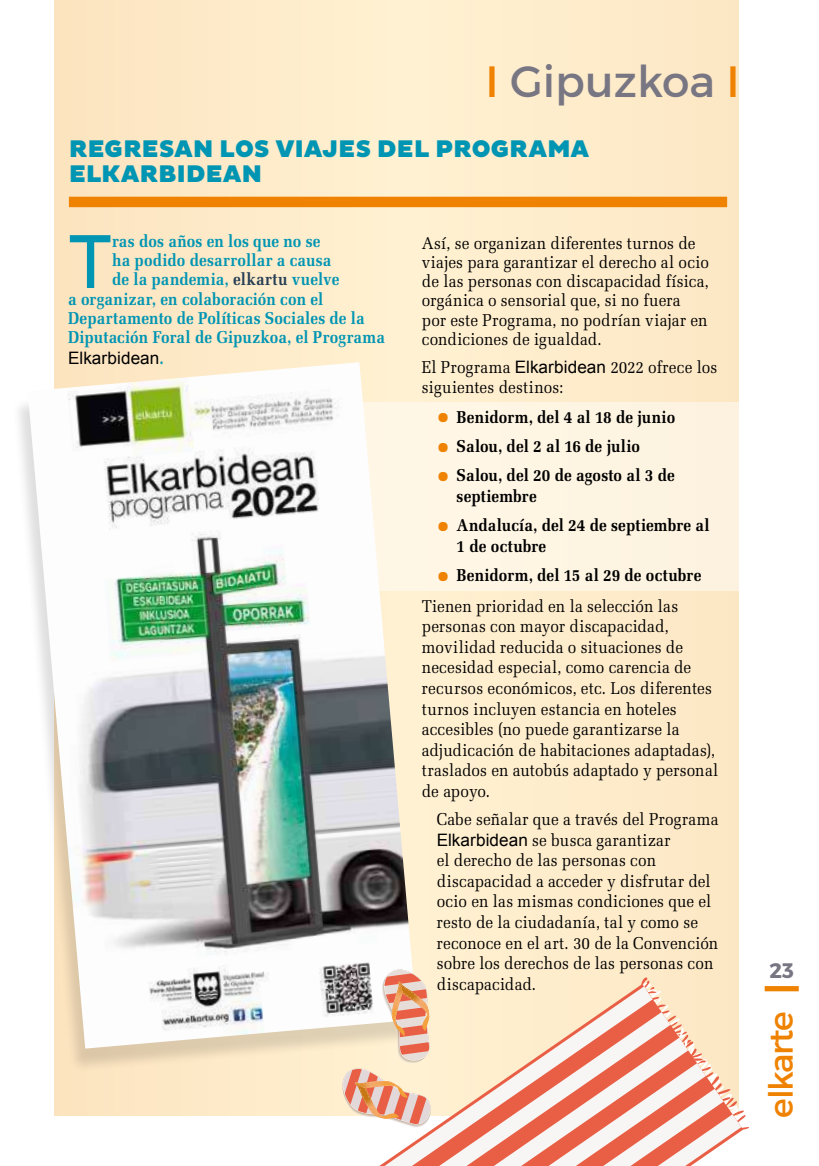
<style>
.page{position:relative;width:819px;height:1166px;background:#fff}
.page>*{position:absolute;margin:0;border:0;box-sizing:border-box;transform-origin:0 0}
.t1{font:77.7px "Pluto Sans";color:#0095b3;scale:.9 1}
.t2{font:43.75px "Montserrat";color:#787682}
.t3{font:33.25px "Montserrat";letter-spacing:-.04em;color:#ef8200}
.t4{font:900 24.5px "Pluto Sans";letter-spacing:.02em;color:#0095b3}
.t5{font:700 21px "Montserrat";color:#787682}
.t6{font:17.15px/20.7px "Melior";letter-spacing:.01em;color:#000;scale:.9 1}
.t7{font:700 17.15px "Melior";letter-spacing:.005em;color:#0095b3;scale:.9 1}
.t8{font:700 17.15px/20.7px "Melior";color:#000;scale:.9 1}
.t9{font:17.15px "Arial";color:#000}
.s1{color:#ef8200}
.s2{color:#273f55}
.s3{font-family:"Melior";font-weight:700;color:#0095b3}
.s4{font-family:"Arial"}
.s5{font-family:"Pluto Sans";font-weight:900;font-size:28px;color:#ef8200}
.s6{font-weight:700}
</style>
<div class="page">
<div style="left:54px;top:0;width:684px;height:1115px;background:#feeccb"></div>
<div style="left:343px;top:402px;width:407px;height:188px;background:#fef4e2"></div>
<div style="left:764px;top:986px;width:34px;height:5px;background:#ef8200"></div>
<svg style="left:384px;top:1115px;width:55px;height:51px"></svg>
<svg style="left:439px;top:977px;width:310px;height:189px"></svg>
<div style="left:69px;top:197px;width:658px;height:10px;background:#ef8200"></div>
<div style="left:11px;top:369px;width:407px;height:704px;background:#000;opacity:.13"></div>
<img style="left:28px;top:362px;width:389px;height:686px">
<svg style="left:341px;top:969px;width:91px;height:158px"></svg>
<h2 class="t2" style="left:485px;top:54px;width:255px"><span class="s1">I</span> Gipuzkoa <span class="s1">I</span></h2>
<h3 class="t4" style="left:69px;top:135px;width:73px">REGRESAN</h3>
<h3 class="t4" style="left:219px;top:135px;width:17px">LOS</h3>
<h3 class="t4" style="left:276px;top:135px;width:17px">VIAJES</h3>
<h3 class="t4" style="left:377px;top:135px;width:18px">DEL</h3>
<h3 class="t4" style="left:435px;top:135px;width:95px">PROGRAMA</h3>
<h3 class="t4" style="left:69px;top:159px;width:71px">ELKARBIDEAN</h3>
<h1 class="t1" style="left:68px;top:217px;width:50px">T</h1>
<p class="t7" style="left:112px;top:230px;width:233px">ras dos años en los que no se</p>
<p class="t7" style="left:112px;top:249px;width:245px">ha podido desarrollar a causa</p>
<p class="t7" style="left:112px;top:269px;width:254px">de la pandemia, <span class="s2">elkartu</span> vuelve</p>
<p class="t7" style="left:68px;top:288px;width:285px">a organizar, en colaboración con el</p>
<p class="t7" style="left:68px;top:307px;width:331px">Departamento de Políticas Sociales de la</p>
<p class="t7" style="left:68px;top:326px;width:353px">Diputación Foral de Gipuzkoa, el Programa</p>
<p class="t9" style="left:68px;top:346px;width:97px">Elkarbidean<span class="s3">.</span></p>
<p class="t6" style="left:422px;top:233px;width:320px;line-height:19.2px">Así, se organizan diferentes turnos de viajes para garantizar el derecho al ocio de las personas con discapacidad física, orgánica o sensorial que, si no fuera<br>por este Programa, no podrían viajar en condiciones de igualdad.</p>
<p class="t6" style="left:422px;top:356px;width:330px">El Programa <span class="s4">Elkarbidean</span> 2022 ofrece los siguientes destinos:</p>
<p class="t8" style="left:437px;top:406px;width:266px"><span class="s5">•</span> Benidorm, del 4 al 18 de junio</p>
<p class="t8" style="left:437px;top:436px;width:227px"><span class="s5">•</span> Salou, del 2 al 16 de julio</p>
<p class="t8" style="left:456px;top:465px;width:244px;text-indent:-20px"><span class="s5">•</span> Salou, del 20 de agosto al 3 de septiembre</p>
<p class="t8" style="left:456px;top:515px;width:283px;text-indent:-20px"><span class="s5">•</span> Andalucía, del 24 de septiembre al<br>1 de octubre</p>
<p class="t6" style="left:422px;top:560px;width:312px;line-height:30.4px;text-indent:15px"><span class="s5">•</span> <span class="s6">Benidorm, del 15 al 29 de octubre<br></span>Tienen prioridad en la selección las</p>
<p class="t6" style="left:422px;top:616px;width:331px">personas con mayor discapacidad, movilidad reducida o situaciones de necesidad especial, como carencia de recursos económicos, etc. Los diferentes turnos incluyen estancia en hoteles accesibles (no puede garantizarse la adjudicación de habitaciones adaptadas), traslados en autobús adaptado y personal de apoyo.</p>
<p class="t6" style="left:437px;top:809px;width:314px">Cabe señalar que a través del Programa <span class="s4">Elkarbidean</span> se busca garantizar<br>el derecho de las personas con discapacidad a acceder y disfrutar del ocio en las mismas condiciones que el resto de la ciudadanía, tal y como se reconoce en el art. 30 de la Convención sobre los derechos de las personas con discapacidad.</p>
<p class="t5" style="left:769px;top:958px;width:26px">23</p>
<h3 class="t3" style="left:760px;top:1117px;width:107px;rotate:-90deg">elkarte</h3>
</div>
